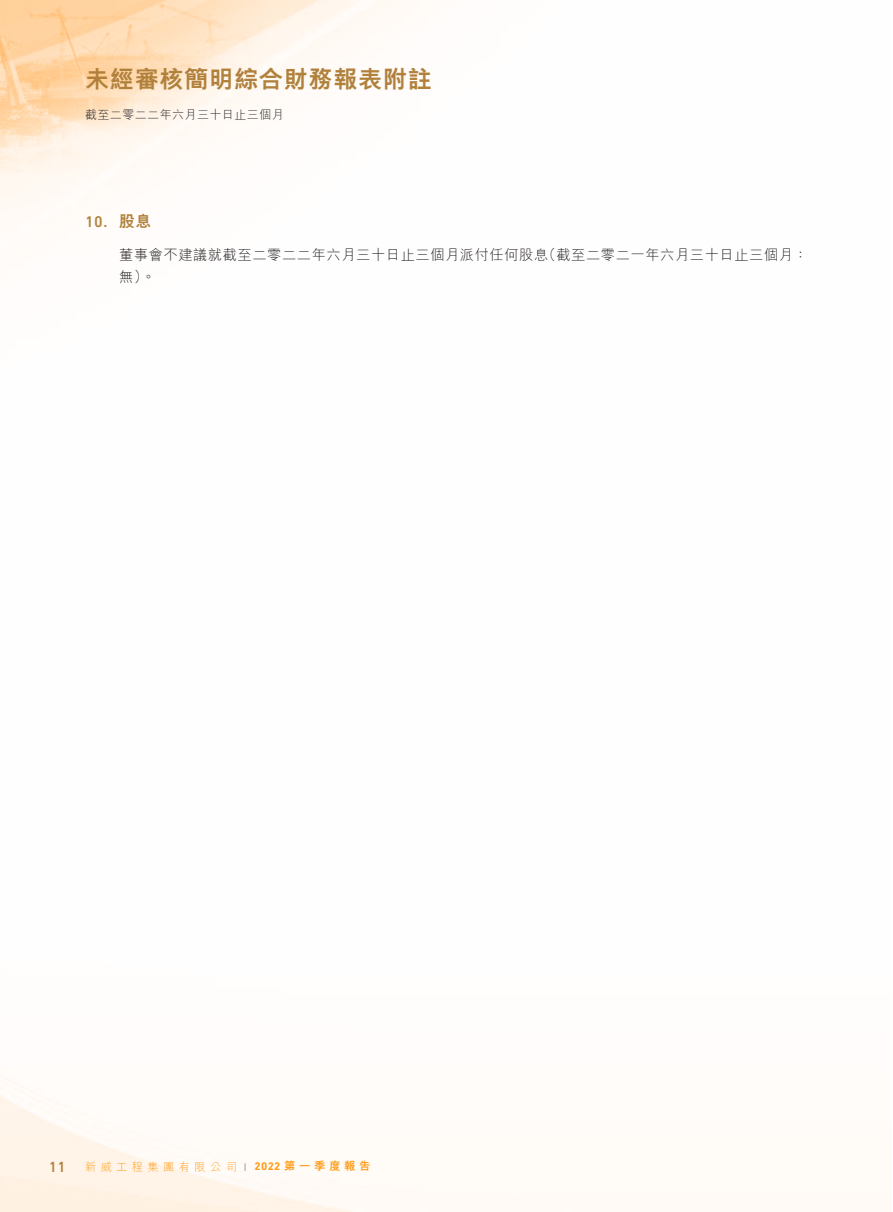
<style>
.page{position:relative;width:893px;height:1212px;background:#fff}
.page>*{position:absolute;margin:0;border:0;box-sizing:border-box;transform-origin:0 0}
.t1{font:800 24px "M Hei HK";letter-spacing:.035em;color:#b1813c}
._3__標題{font:500 15.75px "DIN Next LT Pro";color:#b1813c}
._3__標題-2{font:800 15.75px "M Hei HK";color:#b1813c}
.t2{font:500 15px "DIN Next LT Pro";color:#b1813c}
._1__內文{font:300 14.25px/22.5px "M Hei HK";letter-spacing:.04em;color:#231f20}
.t3{font:300 12px "M Hei HK";letter-spacing:.035em;color:#231f20}
.t4{font:800 11.25px "M Hei HK";letter-spacing:.33em;color:#ff9d1b}
.t5{font:300 11.25px "M Hei HK";letter-spacing:.39em;color:#ff9d1b}
.t6{font:300 7.5px "M Hei HK";color:#6c6d70}
.s1{font-family:"DIN Next LT Pro";font-weight:700}
</style>
<div class="page">
<img style="left:0;top:0;width:401px;height:1212px">
<h1 class="t1" style="left:85px;top:67px;width:348px">未經審核簡明綜合財務報表附註</h1>
<p class="t3" style="left:85px;top:108px;width:200px">截至二零二二年六月三十日止三個月</p>
<p class="_3__標題" style="left:85px;top:212px;width:24px">10.</p>
<p class="_3__標題-2" style="left:119px;top:213px;width:34px">股息</p>
<p class="_1__內文" style="left:119px;top:243px;width:431px">董事會不建議就截至二零二二年六月三十日止三個月派付任何股息無。(</p>
<p class="_1__內文" style="left:542px;top:243px;width:268px">（截至二零二一年六月三十日止三個月：</p>
<p class="t2" style="left:49px;top:1158px;width:18px">11</p>
<p class="t5" style="left:85px;top:1161px;width:153px">新威工程集團有限公司</p>
<p class="t6" style="left:241px;top:1163px;width:9px">｜</p>
<p class="t4" style="left:254px;top:1160px;width:117px"><span class="s1">2022</span>第一季度報告</p>
</div>
